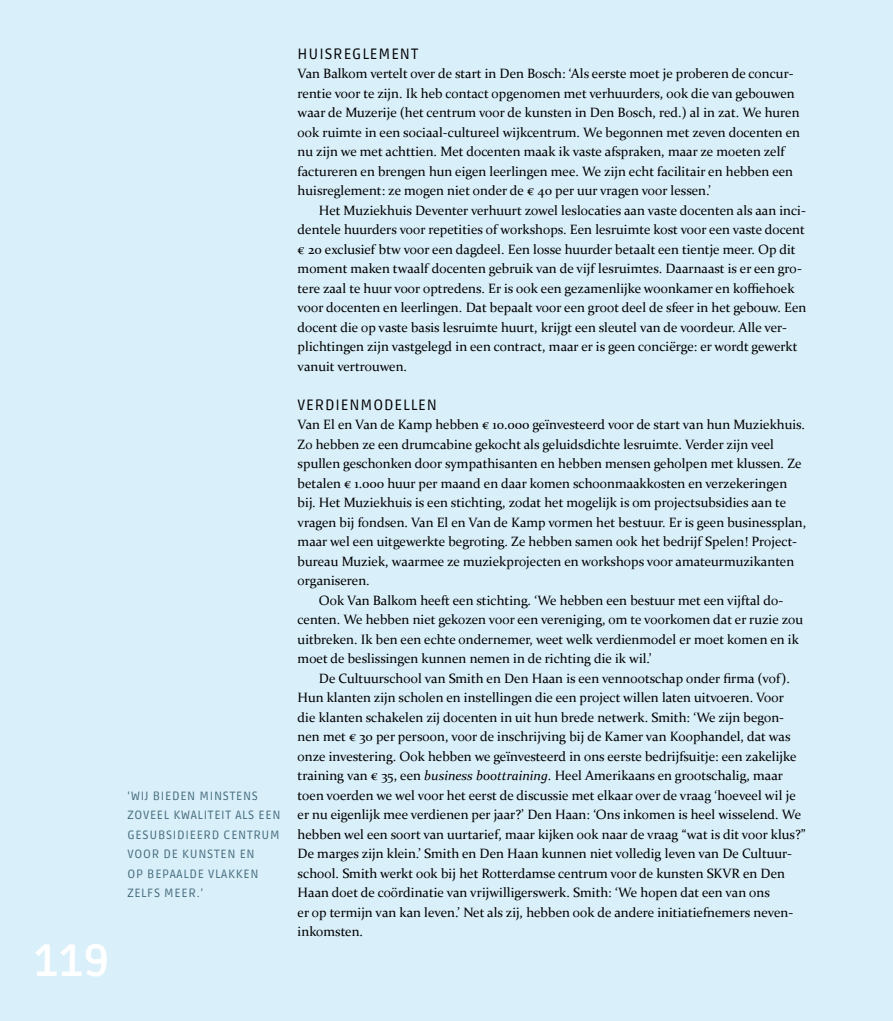
<style>
.page{position:relative;width:893px;height:1021px;background:#fff}
.page>*{position:absolute;margin:0;border:0;box-sizing:border-box;transform-origin:0 0}
.t1{font:700 45px "Ruda";color:#fff}
.t2{font:15px "Ruda";letter-spacing:.06em;color:#000}
.t3{font:13.5px/19.5px "Constantia";color:#000}
.t4{font:12px/19.5px "Ruda";letter-spacing:.06em;color:#456b7c}
.s1{font-style:italic}
</style>
<div class="page">
<div style="left:0;top:0;width:893px;height:1020px;background:#d9effa"></div>
<h1 class="t1" style="left:34px;top:934px;width:77px">119</h1>
<p class="t4" style="left:128px;top:786px;width:132px">‘WIJ BIEDEN MINSTENS<br>ZOV</p>
<p class="t4" style="left:128px;top:805px;width:154px;text-align:justify;text-indent:22px">EEL KWALITEIT ALS EEN GESU BSIDIEERD CENTRU M VOO</p>
<p class="t4" style="left:128px;top:844px;width:132px;text-indent:24px">R DE KU NSTEN EN<br>OP BEPAALDE VLAKKEN<br>ZELFS MEER.’</p>
<p class="t2" style="left:298px;top:45px;width:120px">HU ISREGLEMENT</p>
<p class="t3" style="left:298px;top:63px;width:504px">Van Balkom vertelt over de start in Den Bosch: ‘Als eerste moet je proberen de concur&shy;rentie voor te zijn. Ik heb contact opgenomen met verhuurders, ook die van gebouwen waar de Muzerije (het centrum voor de kunsten in Den Bosch, red.) al in zat. We huren ook ruimte in een sociaal-cultureel wijkcentrum. We begonnen met zeven docenten en nu zijn we met achttien. Met docenten maak ik vaste afspraken, maar ze moeten zelf factureren en brengen hun eigen leerlingen mee. We zijn echt facilitair en hebben een huisreglement: ze mogen niet onder de € 40 per uur vragen voor lessen.’</p>
<p class="t3" style="left:298px;top:200px;width:510px;text-indent:21px">Het Muziekhuis Deventer verhuurt zowel leslocaties aan vaste docenten als aan inci&shy;dentele huurders voor repetities of workshops. Een lesruimte kost voor een vaste docent € 20 exclusief btw voor een dagdeel. Een losse huurder betaalt een tientje meer. Op dit moment maken twaalf docenten gebruik van de vijf lesruimtes. Daarnaast is er een gro&shy;tere zaal te huur voor optredens. Er is ook een gezamenlijke woonkamer en koffiehoek voor docenten en leerlingen. Dat bepaalt voor een groot deel de sfeer in het gebouw. Een docent die op vaste basis lesruimte huurt, krijgt een sleutel van de voordeur. Alle ver&shy;plichtingen zijn vastgelegd in een contract, maar er is geen conciërge: er wordt gewerkt vanuit vertrouwen.</p>
<p class="t2" style="left:298px;top:396px;width:141px">VERDIENMODELLEN</p>
<p class="t3" style="left:298px;top:414px;width:509px">Van El en Van de Kamp hebben € 10.000 geïnvesteerd voor de start van hun Muziekhuis.</p>
<p class="t3" style="left:298px;top:434px;width:478px">Zo hebben ze een drumcabine gekocht als geluidsdichte lesruimte. Verder zijn veel</p>
<p class="t3" style="left:298px;top:453px;width:505px">spullen geschonken door sympathisanten en hebben mensen geholpen met klussen. Ze</p>
<p class="t3" style="left:298px;top:473px;width:491px">betalen € 1.000 huur per maand en daar komen schoonmaakkosten en verzekeringen</p>
<p class="t3" style="left:298px;top:492px;width:490px">bij. Het Muziekhuis is een stichting, zodat het mogelijk is om projectsubsidies aan te</p>
<p class="t3" style="left:298px;top:512px;width:510px">vragen bij fondsen. Van El en Van de Kamp vormen het bestuur. Er is geen businessplan,</p>
<p class="t3" style="left:298px;top:531px;width:501px">maar wel een uitgewerkte begroting. Ze hebben samen ook het bedrijf Spelen! Project-</p>
<p class="t3" style="left:298px;top:551px;width:498px">bureau Muziek, waarmee ze muziekprojecten en workshops voor amateurmuzikanten</p>
<p class="t3" style="left:298px;top:570px;width:73px">organiseren.</p>
<p class="t3" style="left:319px;top:589px;width:466px">Ook Van Balkom heeft een stichting. ‘We hebben een bestuur met een vijftal do-</p>
<p class="t3" style="left:298px;top:609px;width:507px">centen. We hebben niet gekozen voor een vereniging, om te voorkomen dat er ruzie zou</p>
<p class="t3" style="left:298px;top:628px;width:503px">uitbreken. Ik ben een echte ondernemer, weet welk verdienmodel er moet komen en ik</p>
<p class="t3" style="left:298px;top:648px;width:355px">moet de beslissingen kunnen nemen in de richting die ik wil.’</p>
<p class="t3" style="left:319px;top:667px;width:473px">De Cultuurschool van Smith en Den Haan is een vennootschap onder firma (vof).</p>
<p class="t3" style="left:298px;top:687px;width:488px">Hun klanten zijn scholen en instellingen die een project willen laten uitvoeren. Voor</p>
<p class="t3" style="left:298px;top:706px;width:488px">die klanten schakelen zij docenten in uit hun brede netwerk. Smith: ‘We zijn begon-</p>
<p class="t3" style="left:298px;top:726px;width:494px">nen met € 30 per persoon, voor de inschrijving bij de Kamer van Koophandel, dat was</p>
<p class="t3" style="left:298px;top:745px;width:500px">onze investering. Ook hebben we geïnvesteerd in ons eerste bedrijfsuitje: een zakelijke</p>
<p class="t3" style="left:298px;top:765px;width:487px">training van € 35, een <span class="s1">business boottraining</span>. Heel Amerikaans en grootschalig, maar</p>
<p class="t3" style="left:298px;top:784px;width:500px">toen voerden we wel voor het eerst de discussie met elkaar over de vraag ‘hoeveel wil je</p>
<p class="t3" style="left:298px;top:804px;width:505px">er nu eigenlijk mee verdienen per jaar?’ Den Haan: ‘Ons inkomen is heel wisselend. We</p>
<p class="t3" style="left:298px;top:823px;width:510px">hebben wel een soort van uurtarief, maar kijken ook naar de vraag “wat is dit voor klus?”</p>
<p class="t3" style="left:298px;top:843px;width:496px">De marges zijn klein.’ Smith en Den Haan kunnen niet volledig leven van De Cultuur-</p>
<p class="t3" style="left:298px;top:862px;width:489px">school. Smith werkt ook bij het Rotterdamse centrum voor de kunsten SKVR en Den</p>
<p class="t3" style="left:298px;top:882px;width:474px">Haan doet de coördinatie van vrijwilligerswerk. Smith: ‘We hopen dat een van ons</p>
<p class="t3" style="left:298px;top:901px;width:497px">er op termijn van kan leven.’ Net als zij, hebben ook de andere initiatiefnemers neven-</p>
<p class="t3" style="left:298px;top:921px;width:67px">inkomsten.</p>
</div>
